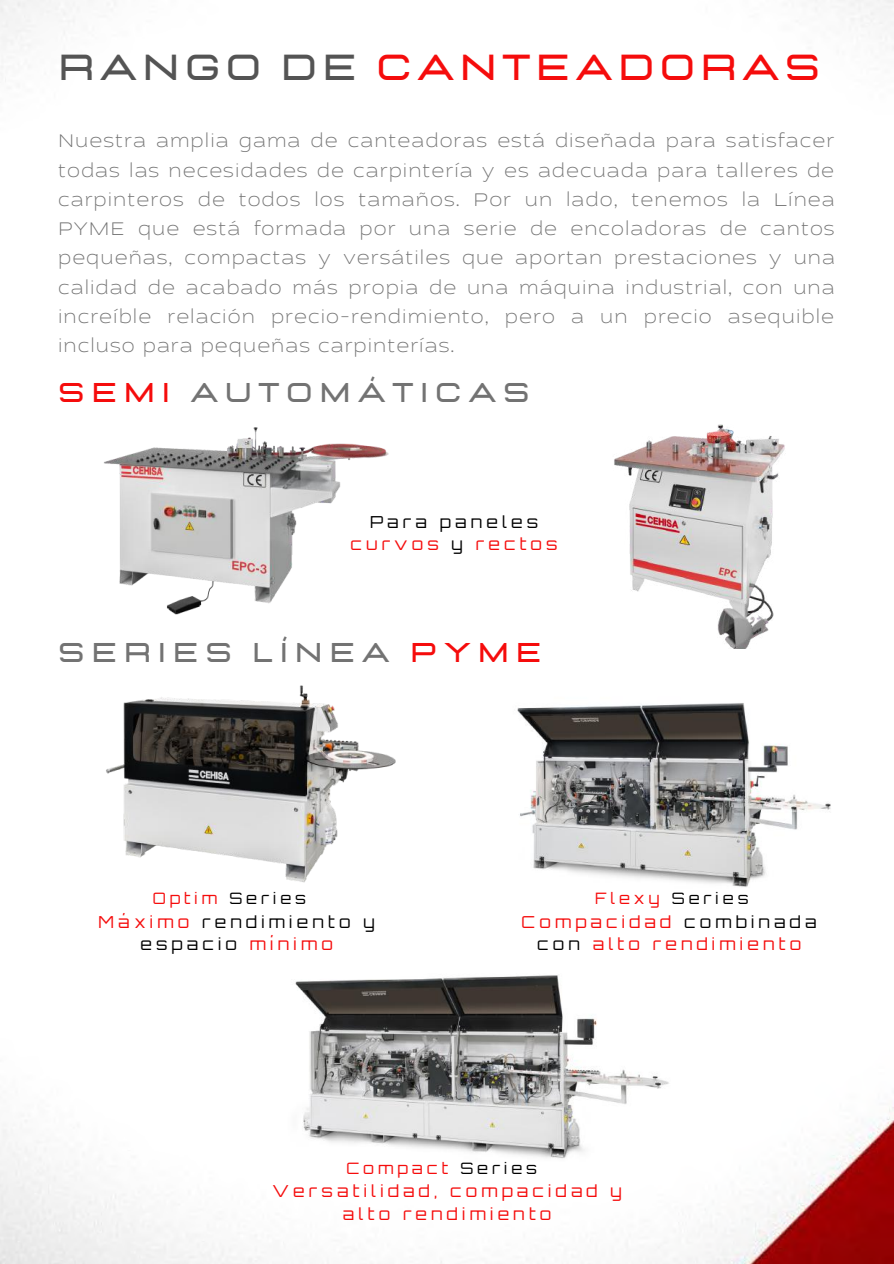
<style>
.page{position:relative;width:894px;height:1264px;background:#fff}
.page>*{position:absolute;margin:0;border:0;box-sizing:border-box;transform-origin:0 0}
.t1{font:700 36px "Lastica";letter-spacing:.15em;color:#f50c0c}
.t2{font:700 27px "Lastica";letter-spacing:.25em;color:#737373}
.t3{font:200 expanded 21px/29.2px "Cedra 4 F";letter-spacing:.05em;color:#737373;text-align:justify}
.t4{font:300 16.5px/22.6px "Orbitron";letter-spacing:.25em;color:#f50c0c;text-align:center}
.t5{font:300 16.5px/22.6px "Orbitron";letter-spacing:.25em;color:#000;text-align:center}
.t6{font:300 15.75px "Orbitron";letter-spacing:.25em;color:#000}
.t7{font:300 15.75px "Orbitron";letter-spacing:.25em;color:#f50c0c}
.s1{color:#545454}
.s2{color:#f50c0c}
.s3{color:#000}
</style>
<div class="page">
<img style="left:0;top:0;width:893px;height:1263px">
<img style="left:507px;top:674px;width:326px;height:216px">
<img style="left:285px;top:956px;width:385px;height:205px">
<img style="left:89px;top:674px;width:321px;height:213px">
<img style="left:601px;top:420px;width:201px;height:228px">
<img style="left:101px;top:420px;width:299px;height:200px">
<h1 class="t1" style="left:58px;top:50px;width:763px"><span class="s1">RANGO DE</span> CANTEADORAS</h1>
<p class="t3" style="left:58px;top:125px;width:778px">Nuestra amplia gama de canteadoras está diseñada para satisfacer todas las necesidades de carpintería y es adecuada para talleres de carpinteros de todos los tamaños. Por un lado, tenemos la Línea PYME que está formada por una serie de encoladoras de cantos pequeñas, compactas y versátiles que aportan prestaciones y una calidad de acabado más propia de una máquina industrial, con una increíble relación precio-rendimiento, pero a un precio asequible incluso para pequeñas carpinterías.</p>
<p class="t2" style="left:58px;top:379px;width:473px"><span class="s2">SEMI</span> AUTOMÁTICAS</p>
<p class="t5" style="left:350px;top:512px;width:208px">Para paneles <span class="s2">curvos</span> y <span class="s2">rectos</span></p>
<p class="t2" style="left:58px;top:640px;width:484px">SERIES LÍNEA <span class="s2">PYME</span></p>
<p class="t6" style="left:153px;top:892px;width:155px"><span class="s2">Optim</span> Series</p>
<p class="t6" style="left:595px;top:892px;width:155px"><span class="s2">Flexy</span> Series</p>
<p class="t5" style="left:99px;top:912px;width:277px"><span class="s2">Máximo</span> rendimiento y espacio <span class="s2">mínimo</span></p>
<p class="t4" style="left:521px;top:912px;width:296px">Compacidad <span class="s3">combinada con</span> alto rendimiento</p>
<p class="t7" style="left:346px;top:1161px;width:192px">Compact <span class="s3">Series</span></p>
<p class="t4" style="left:272px;top:1181px;width:351px">Versatilidad, compacidad y alto rendimiento</p>
</div>
